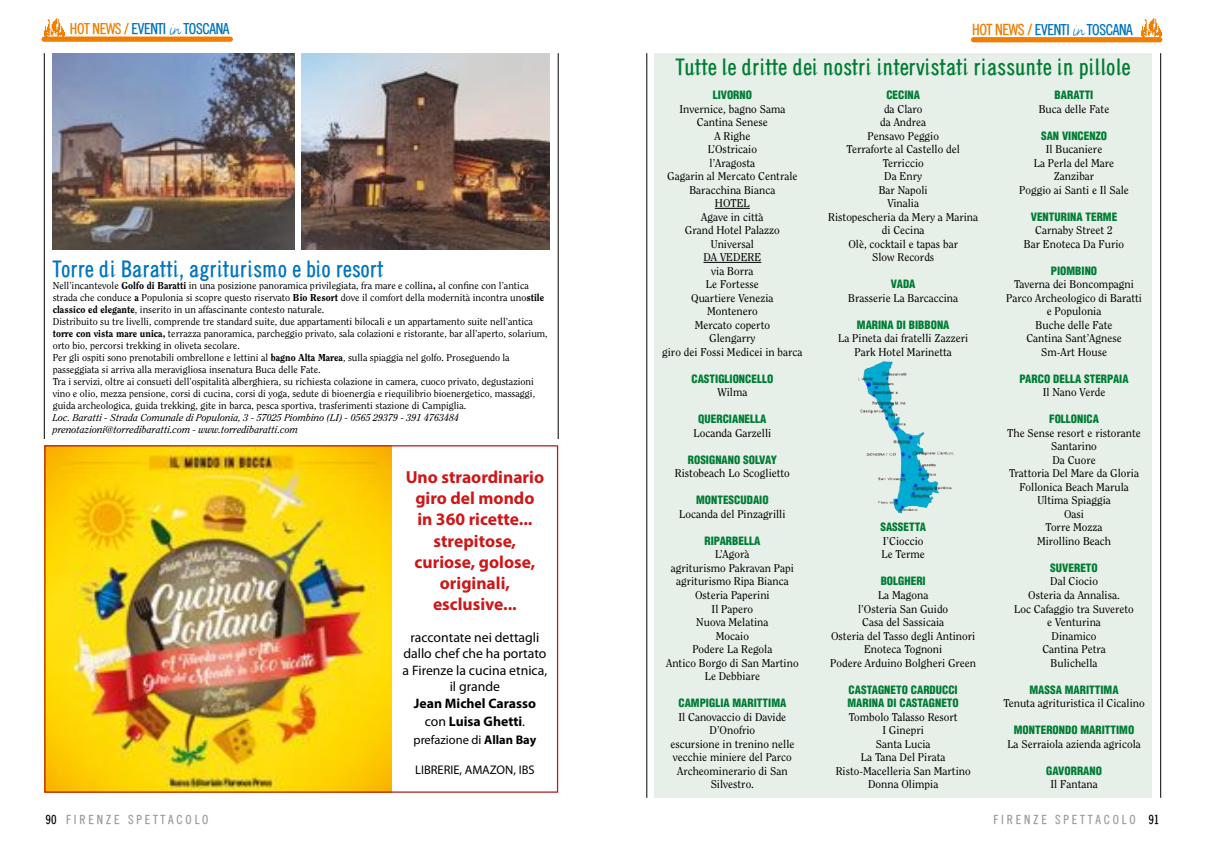
<style>
.page{position:relative;width:1205px;height:851px;background:#fff}
.page>*{position:absolute;margin:0;border:0;box-sizing:border-box;transform-origin:0 0}
.t1{font:22.5px "Thaitrade";color:#007c34}
.t2{font:22.5px "Thaitrade";color:#0075bf}
.t3{font:700 17.5px/21.2px "Myriad Pro";color:#cd1719;text-align:center}
.t4{font:15px "Thaitrade";letter-spacing:-.025em;color:#0075bf}
.t5{font:13.75px/16.5px "Myriad Pro";color:#000;text-align:center}
.t6{font:700 13.75px/18px "Myriad Pro";color:#000;text-align:center}
.t7{font:12.5px "Myriad Pro";color:#000}
.t8{font:12.5px "Thaitrade";color:#9d9d9c}
.t9{font:11.25px/13.5px "Clearface";color:#000;text-align:center}
.t10{font:900 condensed 11.25px/13.5px "Helvetica";color:#007c34}
.t11{font:10px/12px "Clearface";color:#000}
.t12{font:italic 10px/12px "Clearface";color:#000}
.s1{color:#ef7d00}
.s2{font-family:"FF Justlefthand";font-size:17.5px}
.s3{font-size:15.25px;color:#ef7d00}
.s4{font-weight:800}
.s5{font-weight:400}
.s6{font-weight:700}
.s7{color:#000}
</style>
<div class="page">
<img style="left:44px;top:18px;width:21px;height:19px">
<img style="left:1141px;top:18px;width:20px;height:19px">
<div style="left:971px;top:37px;width:191px;height:5px;background:#ef7d00;border-radius:3px"></div>
<div style="left:42px;top:37px;width:191px;height:5px;background:#ef7d00;border-radius:3px"></div>
<hr style="left:44px;top:53px;width:1px;height:744px;background:#000">
<hr style="left:558px;top:53px;width:1px;height:744px;background:#000">
<hr style="left:646px;top:53px;width:1px;height:744px;background:#000">
<hr style="left:1160px;top:53px;width:1px;height:744px;background:#000">
<div style="left:43px;top:440px;width:517px;height:357px;background:#fff"></div>
<img style="left:46px;top:447px;width:346px;height:343px">
<img style="left:53px;top:53px;width:242px;height:196px">
<img style="left:301px;top:53px;width:249px;height:196px">
<div style="left:654px;top:53px;width:498px;height:744px;background:#e7f0e8"></div>
<hr style="left:715px;top:208px;width:35px;height:1px;background:#000">
<hr style="left:703px;top:262px;width:58px;height:1px;background:#000">
<img style="left:861px;top:361px;width:79px;height:152px">
<h3 class="t4" style="left:70px;top:21px;width:161px"><span class="s1">HOT NEWS /</span> EVENTI <span class="s2">in</span> TOSCANA</h3>
<h3 class="t4" style="left:972px;top:21px;width:162px"><span class="s3">HOT NEWS /</span> EVENTI <span class="s2">in</span> TOSCANA</h3>
<h1 class="t2" style="left:53px;top:257px;width:333px">Torre di Baratti, agriturismo e bio resort</h1>
<p class="t11" style="left:53px;top:280px;width:496px">Nell’incantevole <span class="s4">Golfo di Baratti</span> in una posizione panoramica privilegiata, fra mare e collina<span class="s4">,</span> al confine con l’antica strada che conduce <span class="s4">a</span> Populonia si scopre questo riservato <span class="s4">Bio Resort</span> dove il comfort della modernità incontra uno<span class="s4">stile classico ed elegante</span>, inserito in un affascinante contesto naturale.<br>Distribuito su tre livelli, comprende tre standard suite, due appartamenti bilocali e un appartamento suite nell’antica <span class="s4">torre con vista mare unica,</span> terrazza panoramica, parcheggio privato, sala colazioni e ristorante, bar all’aperto, solarium, orto bio, percorsi trekking in oliveta secolare.<br>Per gli ospiti sono prenotabili ombrellone e lettini al <span class="s4">bagno Alta Marea</span>, sulla spiaggia nel golfo. Proseguendo la passeggiata si arriva alla meravigliosa insenatura Buca delle Fate.<br>Tra i servizi, oltre ai consueti dell’ospitalità alberghiera, su richiesta colazione in camera, cuoco privato, degustazioni vino e olio, mezza pensione, corsi di cucina, corsi di yoga, sedute di bioenergia e riequilibrio bioenergetico, massaggi, guida archeologica, guida trekking, gite in barca, pesca sportiva, trasferimenti stazione di Campiglia.</p>
<p class="t12" style="left:53px;top:412px;width:408px">Loc. Baratti - Strada Comunale di Populonia, 3 - 57025 Piombino (LI) - 0565 29379 - 391 4763484 prenotazioni@torredibaratti.com - www.torredibaratti.com</p>
<h2 class="t3" style="left:406px;top:465px;width:140px">Uno straordinario giro del mondo in 360 ricette... strepitose, curiose, golose, originali, esclusive...</h2>
<p class="t5" style="left:403px;top:629px;width:146px">raccontate nei dettagli dallo chef che ha portato a Firenze la cucina etnica, il grande</p>
<p class="t6" style="left:414px;top:693px;width:124px">Jean Michel Carasso <span class="s5">con</span> Luisa Ghetti<span class="s5">.</span></p>
<p class="t7" style="left:413px;top:732px;width:124px">prefazione di <span class="s6">Allan Bay</span></p>
<p class="t7" style="left:415px;top:762px;width:121px">LIBRERIE, AMAZON, IBS</p>
<h1 class="t1" style="left:676px;top:54px;width:456px">Tutte le dritte dei nostri intervistati riassunte in pillole</h1>
<p class="t10" style="left:713px;top:88px;width:41px">LIVORNO</p>
<p class="t9" style="left:662px;top:102px;width:142px">Invernice, bagno Sama<br>Cantina Senese<br>A Righe<br>L’Ostricaio<br>l’Aragosta<br>Gagarin al Mercato Centrale<br>Baracchina Bianca<br>HOTEL<br>Agave in città<br>Grand Hotel Palazzo<br>Universal<br>DA VEDERE<br>via Borra<br>Le Fortesse<br>Quartiere Venezia<br>Montenero<br>Mercato coperto<br>Glengarry<br>giro dei Fossi Medicei in barca</p>
<p class="t10" style="left:691px;top:372px;width:83px">CASTIGLIONCELLO</p>
<p class="t9" style="left:717px;top:385px;width:31px">Wilma</p>
<p class="t10" style="left:698px;top:412px;width:70px">QUERCIANELLA</p>
<p class="t9" style="left:693px;top:426px;width:79px">Locanda Garzelli</p>
<p class="t10" style="left:688px;top:453px;width:91px">ROSIGNANO SOLVAY</p>
<p class="t9" style="left:675px;top:466px;width:116px">Ristobeach Lo Scoglietto</p>
<p class="t10" style="left:696px;top:493px;width:74px">MONTESCUDAIO</p>
<p class="t9" style="left:679px;top:507px;width:108px">Locanda del Pinzagrilli</p>
<p class="t10" style="left:704px;top:534px;width:57px">RIPARBELLA</p>
<p class="t9" style="left:666px;top:547px;width:134px">L’Agorà<br>agriturismo Pakravan Papi agriturismo Ripa Bianca<br>Osteria Paperini<br>Il Papero<br>Nuova Melatina<br>Mocaio<br>Podere La Regola<br>Antico Borgo di San Martino<br>Le Debbiare</p>
<p class="t10" style="left:678px;top:696px;width:109px">CAMPIGLIA MARITTIMA</p>
<p class="t9" style="left:670px;top:709px;width:126px">Il Canovaccio di Davide<br>D’Onofrio<br>escursione in trenino nelle vecchie miniere del Parco<br>Archeominerario di San<br>Silvestro.</p>
<p class="t10" style="left:886px;top:88px;width:35px">CECINA</p>
<p class="t9" style="left:828px;top:102px;width:151px">da Claro<br>da Andrea<br>Pensavo Peggio<br>Terraforte al Castello del<br>Terriccio<br>Da Enry<br>Bar Napoli<br>Vinalia<br>Ristopescheria da Mery a Marina di Cecina<br>Olè, cocktail e tapas bar<br>Slow Records</p>
<p class="t10" style="left:891px;top:277px;width:26px">VADA</p>
<p class="t9" style="left:848px;top:291px;width:111px">Brasserie La Barcaccina</p>
<p class="t10" style="left:857px;top:318px;width:94px">MARINA DI BIBBONA</p>
<p class="t9" style="left:838px;top:331px;width:131px">La Pineta dai fratelli Zazzeri<br>Park Hotel Marinetta</p>
<p class="t10" style="left:880px;top:520px;width:47px">SASSETTA</p>
<p class="t9" style="left:881px;top:534px;width:45px;text-align:left">I’Cioccio<br>Le Terme</p>
<p class="t10" style="left:880px;top:574px;width:47px">BOLGHERI</p>
<p class="t9" style="left:830px;top:588px;width:147px">La Magona<br>l’Osteria San Guido<br>Casa del Sassicaia<br>Osteria del Tasso degli Antinori<br>Enoteca Tognoni<br>Podere Arduino Bolgheri Green</p>
<p class="t10" style="left:847px;top:682px;width:113px">CASTAGNETO CARDUCCI<br>MARINA DI CASTAGNETO</p>
<p class="t9" style="left:836px;top:709px;width:136px">Tombolo Talasso Resort<br>I Ginepri<br>Santa Lucia<br>La Tana Del Pirata<br>Risto-Macelleria San Martino<br>Donna Olimpia</p>
<p class="t10" style="left:1054px;top:88px;width:40px">BARATTI</p>
<p class="t9" style="left:1039px;top:102px;width:72px">Buca delle Fate</p>
<p class="t10" style="left:1041px;top:129px;width:67px">SAN VINCENZO</p>
<p class="t9" style="left:1019px;top:142px;width:111px">Il Bucaniere<br>La Perla del Mare<br>Zanzibar<br>Poggio ai Santi e Il Sale</p>
<p class="t10" style="left:1031px;top:210px;width:88px">VENTURINA TERME</p>
<p class="t9" style="left:1024px;top:223px;width:102px">Carnaby Street 2<br>Bar Enoteca Da Furio</p>
<p class="t10" style="left:1051px;top:264px;width:48px">PIOMBINO</p>
<p class="t9" style="left:1006px;top:277px;width:137px">Taverna dei Boncompagni<br>Parco Archeologico di Baratti e Populonia<br>Buche delle Fate<br>Cantina Sant’Agnese<br>Sm-Art House</p>
<p class="t10" style="left:1019px;top:372px;width:111px">PARCO DELLA STERPAIA</p>
<p class="t9" style="left:1042px;top:385px;width:64px">Il Nano Verde</p>
<p class="t10" style="left:1049px;top:412px;width:52px">FOLLONICA</p>
<p class="t9" style="left:1007px;top:426px;width:135px">The Sense resort e ristorante<br>Santarino<br>Da Cuore<br>Trattoria Del Mare da Gloria<br>Follonica Beach Marula<br>Ultima Spiaggia<br>Oasi<br>Torre Mozza<br>Mirollino Beach</p>
<p class="t10" style="left:1050px;top:561px;width:49px">SUVERETO</p>
<p class="t9" style="left:1014px;top:574px;width:121px">Dal Ciocio<br>Osteria da Annalisa.<br>Loc Cafaggio tra Suvereto e Venturina<br>Dinamico<br>Cantina Petra<br>Bulichella</p>
<p class="t10" style="left:1029px;top:682px;width:91px">MASSA MARITTIMA</p>
<p class="t9" style="left:1003px;top:696px;width:143px">Tenuta agrituristica il Cicalino</p>
<p class="t10" style="left:1014px;top:723px;width:122px">MONTERONDO MARITTIMO</p>
<p class="t9" style="left:1007px;top:736px;width:135px">La Serraiola azienda agricola</p>
<p class="t10" style="left:1046px;top:763px;width:57px">GAVORRANO</p>
<p class="t9" style="left:1050px;top:777px;width:49px">Il Fantana</p>
<p class="t8" style="left:46px;top:812px;width:164px"><span class="s7">90</span> F I R E N Z E S P E T T A C O L O</p>
<p class="t8" style="left:993px;top:812px;width:167px">F I R E N Z E S P E T T A C O L O <span class="s7">91</span></p>
</div>
